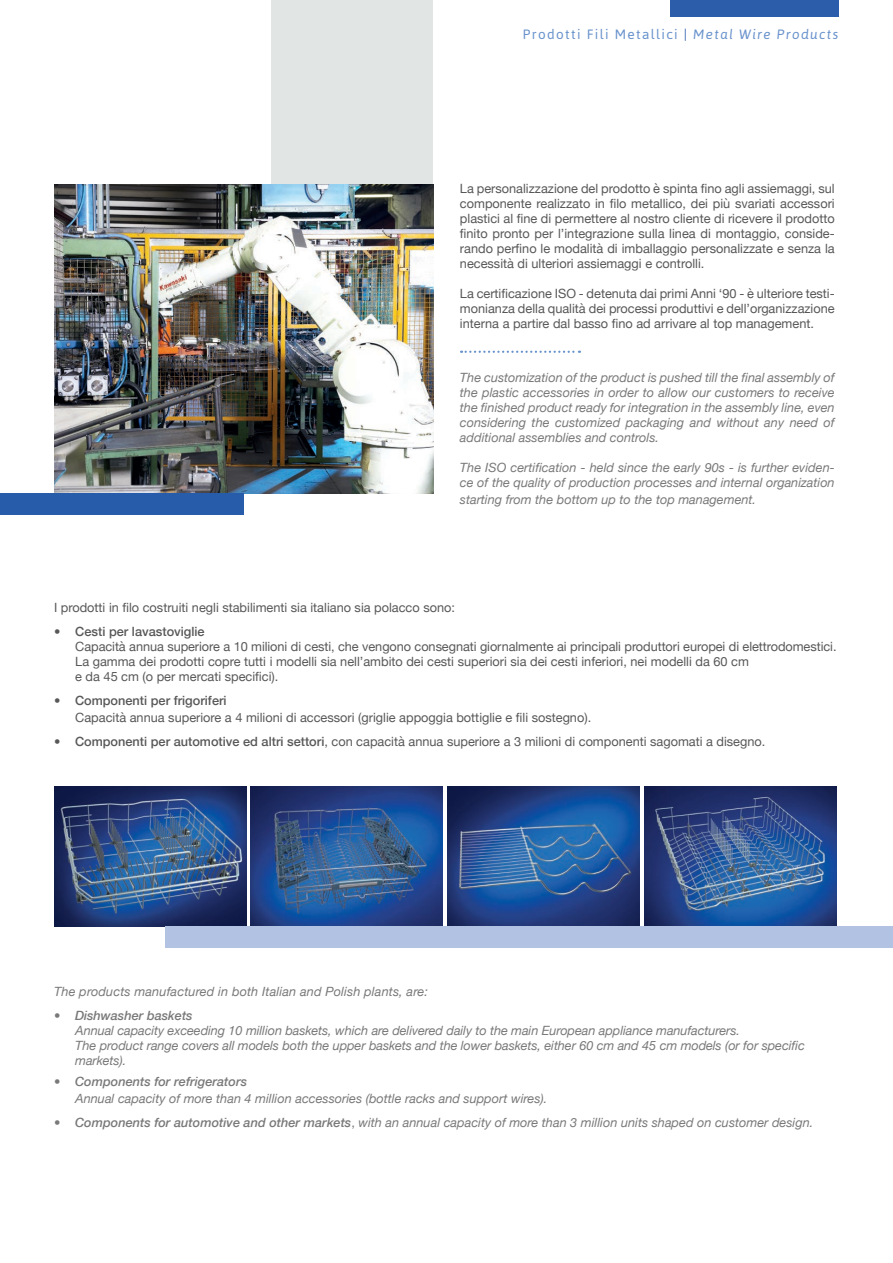
<style>
.page{position:relative;width:893px;height:1263px;background:#fff}
.page>*{position:absolute;margin:0;border:0;box-sizing:border-box;transform-origin:0 0}
.t1{font:13.5px "Asap";letter-spacing:.1em;color:#6892cc}
.t2{font:12.75px/15px "Helvetica Neue";color:#585858;text-align:justify}
.t3{font:italic 12.75px/15px "Helvetica Neue";color:#787978}
.t4{font:500 12.75px "Helvetica Neue";color:#585858}
.s1{color:#275caa}
.s2{font-style:italic}
.s3{font-weight:500}
.s4{font-weight:500;font-style:normal}
.s5{font-style:normal}
</style>
<div class="page">
<div style="left:271px;top:0;width:162px;height:200px;background:#e1e6e4"></div>
<img style="left:55px;top:184px;width:378px;height:309px">
<div style="left:0;top:493px;width:244px;height:22px;background:#275caa"></div>
<img style="left:54px;top:786px;width:192px;height:140px">
<img style="left:250px;top:786px;width:192px;height:140px">
<img style="left:448px;top:786px;width:191px;height:140px">
<img style="left:645px;top:786px;width:192px;height:140px">
<div style="left:166px;top:926px;width:727px;height:22px;background:#b1c2e3"></div>
<svg style="left:461px;top:351px;width:119px;height:2px"></svg>
<div style="left:670px;top:0;width:168px;height:17px;background:#2b5dab"></div>
<p class="t1" style="left:523px;top:26px;width:317px">Prodotti Fili Metallici <span class="s1">|</span> <span class="s2">Metal Wire Products</span></p>
<p class="t2" style="left:460px;top:182px;width:376px">La personalizzazione del prodotto è spinta fino agli assiemaggi, sul componente realizzato in filo metallico, dei più svariati accessori plastici al fine di permettere al nostro cliente di ricevere il prodotto finito pronto per l’integrazione sulla linea di montaggio, conside&shy;rando perfino le modalità di imballaggio personalizzate e senza la necessità di ulteriori assiemaggi e controlli.</p>
<p class="t2" style="left:460px;top:287px;width:376px">La certificazione ISO - detenuta dai primi Anni ‘90 - è ulteriore testi&shy;monianza della qualità dei processi produttivi e dell’organizzazione interna a partire dal basso fino ad arrivare al top management.</p>
<p class="t3" style="left:460px;top:371px;width:376px;text-align:justify">The customization of the product is pushed till the final assembly of the plastic accessories in order to allow our customers to receive the finished product ready for integration in the assembly line, even considering the customized packaging and without any need of additional assemblies and controls.</p>
<p class="t3" style="left:460px;top:461px;width:376px">The ISO certification - held since the early 90s - is further eviden&shy;ce of the quality of production processes and internal organization</p>
<p class="t3" style="left:460px;top:492px;width:298px">starting from the bottom up to the top management.</p>
<p class="t2" style="left:54px;top:601px;width:402px">I prodotti in filo costruiti negli stabilimenti sia italiano sia polacco sono:</p>
<p class="t4" style="left:54px;top:621px;width:152px">• Cesti per lavastoviglie</p>
<p class="t2" style="left:75px;top:640px;width:763px;text-align:left">Capacità annua superiore a 10 milioni di cesti, che vengono consegnati giornalmente ai principali produttori europei di elettrodomestici.<br>La gamma dei prodotti copre tutti i modelli sia nell’ambito dei cesti superiori sia dei cesti inferiori, nei modelli da 60 cm<br>e da 45 cm (o per mercati specifici).</p>
<p class="t4" style="left:54px;top:690px;width:174px">• Componenti per frigoriferi</p>
<p class="t2" style="left:75px;top:710px;width:517px">Capacità annua superiore a 4 milioni di accessori (griglie appoggia bottiglie e fili sostegno).</p>
<p class="t2" style="left:54px;top:734px;width:713px"><span class="s3">• Componenti per automotive ed altri settori</span>, con capacità annua superiore a 3 milioni di componenti sagomati a disegno.</p>
<p class="t3" style="left:54px;top:985px;width:376px">The products manufactured in both Italian and Polish plants, are:</p>
<p class="t3" style="left:75px;top:1009px;width:731px;text-indent:-21px"><span class="s4">•</span> <span class="s3">Dishwasher baskets<br></span>Annual capacity exceeding 10 million baskets, which are delivered daily to the main European appliance manufacturers.<br>The product range covers all models both the upper baskets and the lower baskets, either 60 cm and 45 cm models (or for specific markets).</p>
<p class="t3" style="left:75px;top:1074px;width:474px;line-height:16.5px;text-indent:-21px"><span class="s4">•</span> <span class="s3">Components for refrigerators<br></span>Annual capacity of more than 4 million accessories (bottle racks and support wires).</p>
<p class="t3" style="left:54px;top:1115px;width:761px"><span class="s4">•</span> <span class="s3">Components for automotive and other markets</span><span class="s5">,</span> with an annual capacity of more than 3 million units shaped on customer design.</p>
</div>
